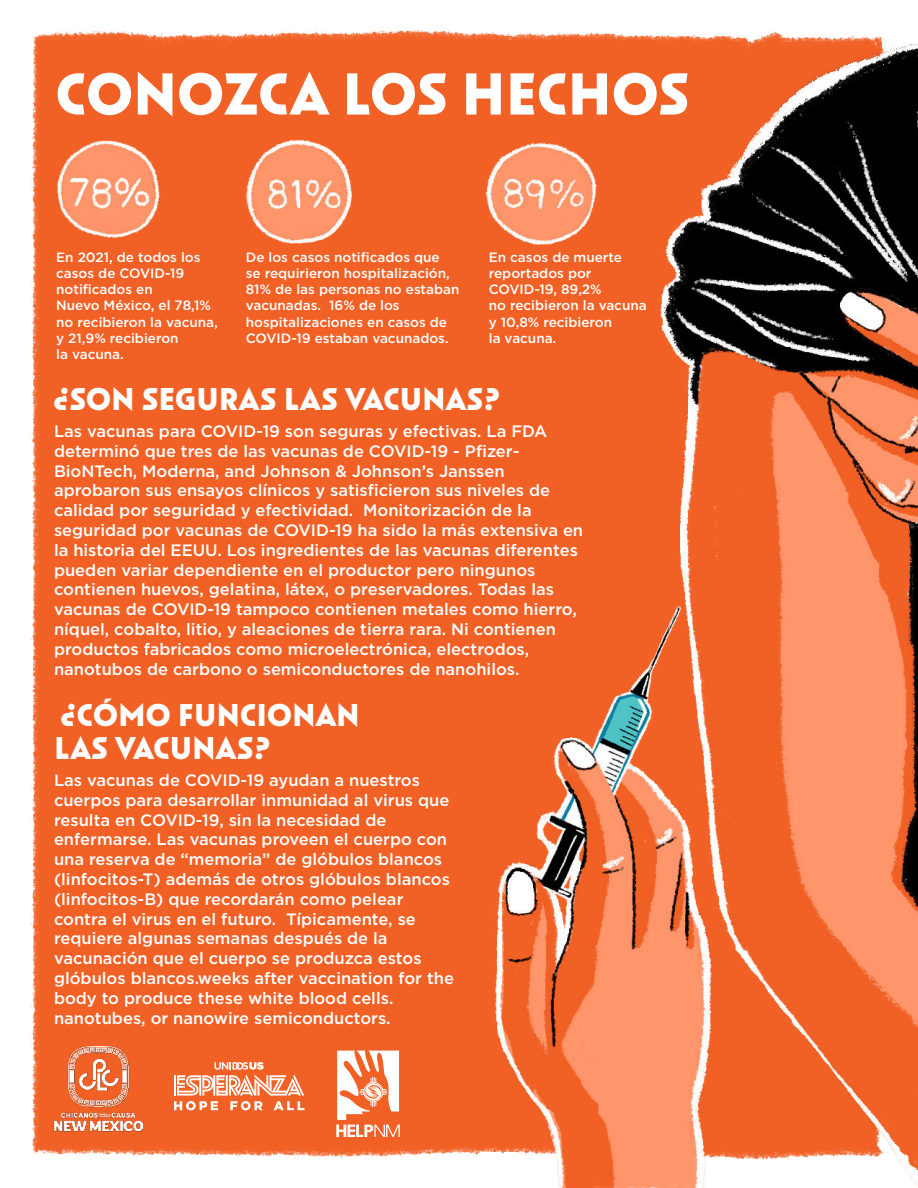
<style>
.page{position:relative;width:918px;height:1188px;background:#fff}
.page>*{position:absolute;margin:0;border:0;box-sizing:border-box;transform-origin:0 0}
.t1{font:700 67.5px "Oskar One";color:#fff}
.t2{font:700 36px/33px "Oskar One";color:#fff}
.t3{font:500 16.5px/19.8px "Gotham";color:#fff}
.t4{font:500 13.5px/16.2px "Gotham";color:#fff}
</style>
<div class="page">
<div style="left:30px;top:29px;width:451px;height:1129px;background:#f16126"></div>
<img style="left:481px;top:31px;width:437px;height:1157px">
<img style="left:471px;top:127px;width:137px;height:121px">
<img style="left:240px;top:126px;width:125px;height:121px">
<img style="left:48px;top:128px;width:124px;height:121px">
<svg style="left:174px;top:1062px;width:130px;height:48px"></svg>
<svg style="left:336px;top:1051px;width:64px;height:86px"></svg>
<img style="left:54px;top:1046px;width:88px;height:91px">
<h1 class="t1" style="left:56px;top:63px;width:635px">CONOZCA LOS HECHOS</h1>
<p class="t4" style="left:56px;top:250px;width:163px">En 2021, de todos los casos de COVID-19 notificados en<br>Nuevo México, el 78,1% no recibieron la vacuna, y 21,9% recibieron<br>la vacuna.</p>
<p class="t4" style="left:246px;top:250px;width:215px">De los casos notificados que<br>se requirieron hospitalización,<br>81% de las personas no estaban vacunadas. 16% de los hospitalizaciones en casos de<br>COVID-19 estaban vacunados.</p>
<p class="t4" style="left:489px;top:250px;width:159px">En casos de muerte reportados por<br>COVID-19, 89,2%<br>no recibieron la vacuna y 10,8% recibieron<br>la vacuna.</p>
<h2 class="t2" style="left:54px;top:383px;width:447px">¿SON SEGURAS LAS VACUNAS?</h2>
<p class="t3" style="left:54px;top:422px;width:531px">Las vacunas para COVID-19 son seguras y efectivas. La FDA determinó que tres de las vacunas de COVID-19 - Pfizer-BioNTech, Moderna, and Johnson &amp; Johnson’s Janssen aprobaron sus ensayos clínicos y satisficieron sus niveles de calidad por seguridad y efectividad. Monitorización de la seguridad por vacunas de COVID-19 ha sido la más extensiva en la historia del EEUU. Los ingredientes de las vacunas diferentes pueden variar dependiente en el productor pero ningunos contienen huevos, gelatina, látex, o preservadores. Todas las vacunas de COVID-19 tampoco contienen metales como hierro, níquel, cobalto, litio, y aleaciones de tierra rara. Ni contienen productos fabricados como microelectrónica, electrodos, nanotubos de carbono o semiconductores de nanohilos.</p>
<h2 class="t2" style="left:54px;top:699px;width:307px">¿CÓMO FUNCIONAN<br>LAS VACUNAS?</h2>
<p class="t3" style="left:54px;top:771px;width:402px">Las vacunas de COVID-19 ayudan a nuestros cuerpos para desarrollar inmunidad al virus que resulta en COVID-19, sin la necesidad de enfermarse. Las vacunas proveen el cuerpo con una reserva de “memoria” de glóbulos blancos (linfocitos-T) además de otros glóbulos blancos (linfocitos-B) que recordarán como pelear contra el virus en el futuro. Típicamente, se requiere algunas semanas después de la vacunación que el cuerpo se produzca estos glóbulos blancos.weeks after vaccination for the body to produce these white blood cells. nanotubes, or nanowire semiconductors.</p>
</div>
